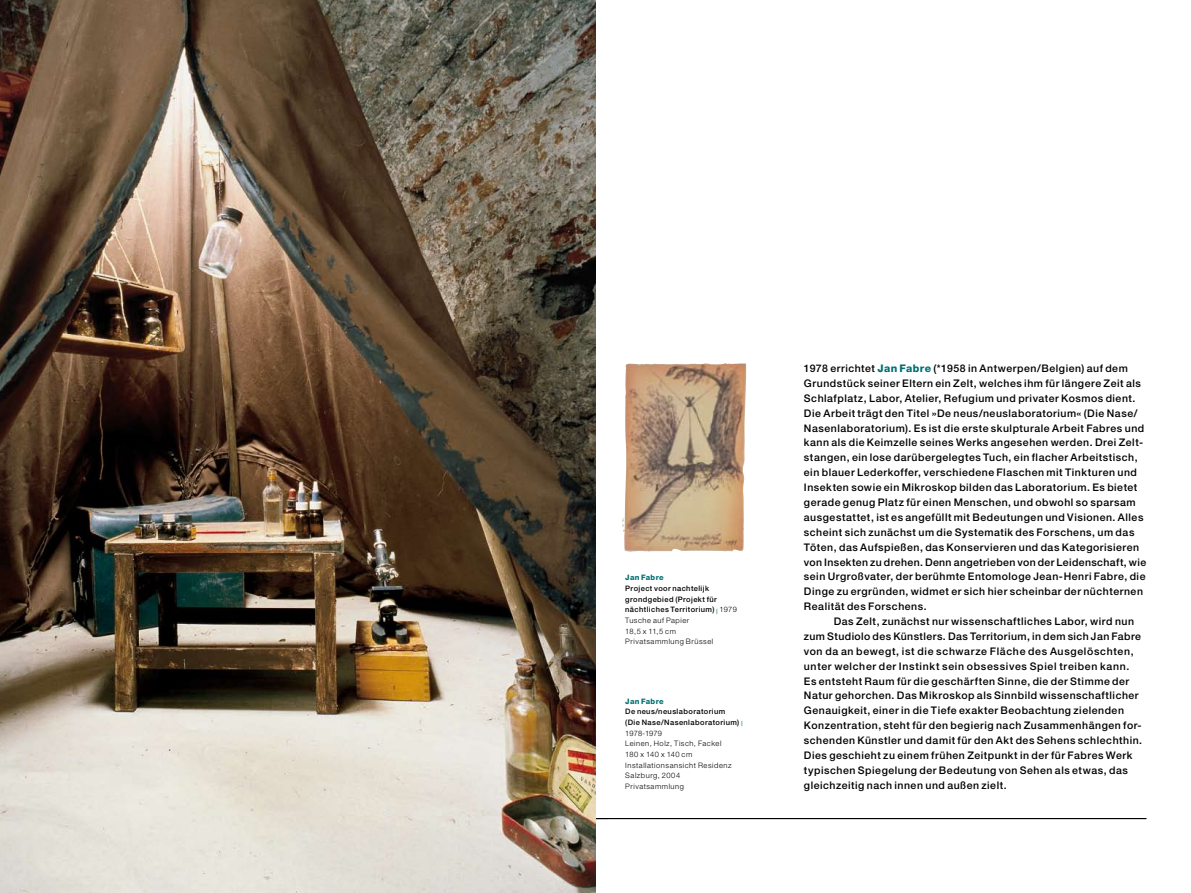
<style>
.page{position:relative;width:1191px;height:893px;background:#fff}
.page>*{position:absolute;margin:0;border:0;box-sizing:border-box;transform-origin:0 0}
.t1{font:500 10.5px/14.9px "Helvetica Neue";letter-spacing:.05em;color:#000}
.t2{font:300 7.5px/10.6px "Helvetica Neue";letter-spacing:.07em;color:#000}
.t3{font:500 7.5px/10.6px "Helvetica Neue";letter-spacing:.055em;color:#000}
.t4{font:800 7.5px "Helvetica Neue";letter-spacing:.04em;color:#007073}
.s1{font-weight:400;font-size:5.25px;color:#007073}
.s2{font-weight:300}
.s3{font-weight:500}
.s4{font-weight:800;color:#007073}
</style>
<div class="page">
<hr style="left:595px;top:818px;width:551px;height:1px;background:#000">
<img style="left:0;top:0;width:595px;height:893px">
<img style="left:622px;top:363px;width:124px;height:189px">
<p class="t4" style="left:625px;top:573px;width:40px">Jan Fabre</p>
<p class="t3" style="left:625px;top:583px;width:113px">Project voor nachtelijk grondgebied (Projekt für nächtliches Territorium) <span class="s1">|</span> <span class="s2">1979<br>Tusche auf Papier<br>18,5 x 11,5 cm<br>Privatsammlung Brüssel</span></p>
<p class="t4" style="left:625px;top:697px;width:40px">Jan Fabre</p>
<p class="t2" style="left:625px;top:706px;width:119px"><span class="s3">De neus/neuslaboratorium<br>(Die Nase/Nasenlaboratorium)</span> <span class="s1">|<br></span>1978-1979<br>Leinen, Holz, Tisch, Fackel<br>180 x 140 x 140 cm<br>Installationsansicht Residenz<br>Salzburg, 2004<br>Privatsammlung</p>
<p class="t1" style="left:804px;top:361px;width:344px">1978 errichtet <span class="s4">Jan Fabre</span> (*1958 in Antwerpen/Belgien) auf dem Grundstück seiner Eltern ein Zelt, welches ihm für längere Zeit als Schlafplatz, Labor, Atelier, Refugium und privater Kosmos dient.<br>Die Arbeit trägt den Titel »De neus/neuslaboratorium« (Die Nase/ Nasenlaboratorium). Es ist die erste skulpturale Arbeit Fabres und kann als die Keimzelle seines Werks angesehen werden. Drei Zelt&shy;stangen, ein lose darübergelegtes Tuch, ein flacher Arbeitstisch, ein blauer Lederkoffer, verschiedene Flaschen mit Tinkturen und Insekten sowie ein Mikroskop bilden das Laboratorium. Es bietet gerade genug Platz für einen Menschen, und obwohl so sparsam ausgestattet, ist es angefüllt mit Bedeutungen und Visionen. Alles scheint sich zunächst um die Systematik des Forschens, um das Töten, das Aufspießen, das Konservieren und das Kategorisieren von Insekten zu drehen. Denn angetrieben von der Leidenschaft, wie sein Urgroßvater, der berühmte Entomologe Jean-Henri Fabre, die Dinge zu ergründen, widmet er sich hier scheinbar der nüchternen Realität des Forschens.</p>
<p class="t1" style="left:804px;top:614px;width:340px;text-indent:30px">Das Zelt, zunächst nur wissenschaftliches Labor, wird nun zum Studiolo des Künstlers. Das Territorium, in dem sich Jan Fabre von da an bewegt, ist die schwarze Fläche des Ausgelöschten, unter welcher der Instinkt sein obsessives Spiel treiben kann.<br>Es entsteht Raum für die geschärften Sinne, die der Stimme der Natur gehorchen. Das Mikroskop als Sinnbild wissenschaftlicher Genauigkeit, einer in die Tiefe exakter Beobachtung zielenden Konzentration, steht für den begierig nach Zusammenhängen for&shy;schenden Künstler und damit für den Akt des Sehens schlechthin.<br>Dies geschieht zu einem frühen Zeitpunkt in der für Fabres Werk typischen Spiegelung der Bedeutung von Sehen als etwas, das gleichzeitig nach innen und außen zielt.</p>
</div>
